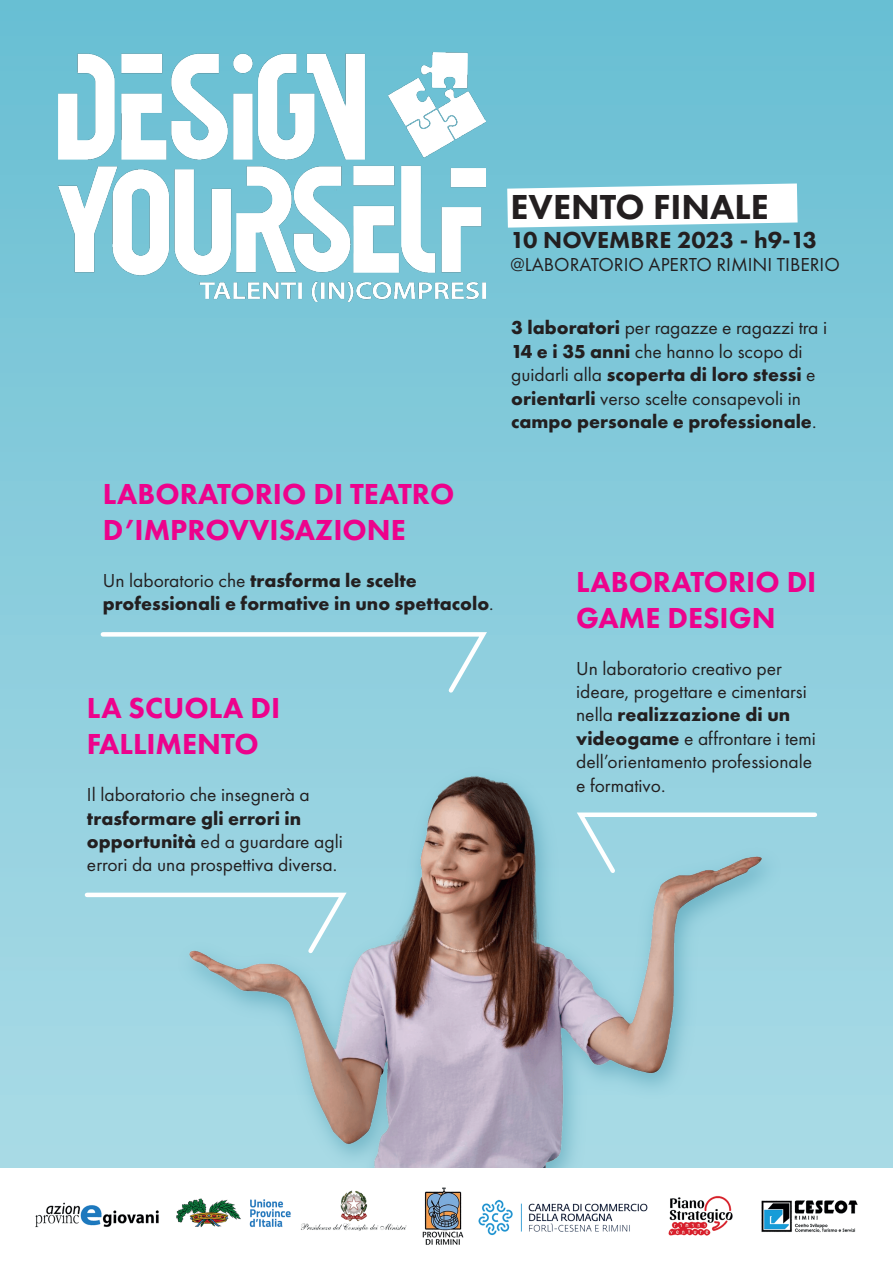
<style>
.page{position:relative;width:893px;height:1263px;background:#fff}
.page>*{position:absolute;margin:0;border:0;box-sizing:border-box;transform-origin:0 0}
.t1{font:800 36px "Futura PT";color:#231f20}
.t2{font:800 30px/36px "Futura PT";color:#ed028c}
.t3{font:800 24px "Futura PT";color:#231f20}
.t4{font:19.5px/23.4px "Futura PT";color:#231f20}
.t5{font:700 19.5px/23.4px "Futura PT";color:#231f20}
.s1{font-weight:400}
.s2{font-weight:700}
</style>
<div class="page">
<div style="left:0;top:1px;width:893px;height:1262px;background:linear-gradient(to bottom,#69bfd3,#b0dde8)"></div>
<img style="left:77px;top:738px;width:772px;height:430px">
<img style="left:99px;top:755px;width:720px;height:413px">
<img style="left:58px;top:52px;width:428px;height:249px">
<div style="left:0;top:1168px;width:893px;height:95px;background:#fff"></div>
<img style="left:35px;top:1188px;width:823px;height:56px">
<svg style="left:98px;top:630px;width:393px;height:66px;background:#97d2e0"></svg>
<svg style="left:82px;top:890px;width:268px;height:67px;background:#a4d8e3"></svg>
<svg style="left:573px;top:810px;width:246px;height:67px;background:#a1d2de"></svg>
<svg style="left:468px;top:163px;width:369px;height:85px"></svg>
<h1 class="t1" style="left:511px;top:185px;width:260px">EVENTO FINALE</h1>
<p class="t3" style="left:511px;top:225px;width:308px">10 NOVEMBRE 2023 - h9-13</p>
<p class="t4" style="left:511px;top:253px;width:331px">@LABORATORIO APERTO RIMINI TIBERIO</p>
<p class="t5" style="left:511px;top:316px;width:317px">3 laboratori <span class="s1">per ragazze e ragazzi tra i </span>14 e i 35 anni <span class="s1">che hanno lo scopo di guidarli alla</span> scoperta di loro stessi <span class="s1">e </span>orientarli <span class="s1">verso scelte consapevoli in </span>campo personale e professionale<span class="s1">.</span></p>
<h2 class="t2" style="left:103px;top:476px;width:353px">LABORATORIO DI TEATRO<br>D’IMPROVVISAZIONE</h2>
<p class="t5" style="left:103px;top:568px;width:392px"><span class="s1">Un laboratorio che</span> trasforma le scelte professionali e formative in uno spettacolo<span class="s1">.</span></p>
<h2 class="t2" style="left:87px;top:690px;width:195px">LA SCUOLA DI<br>FALLIMENTO</h2>
<p class="t4" style="left:87px;top:783px;width:224px">Il laboratorio che insegnerà a</p>
<p class="t4" style="left:87px;top:806px;width:257px"><span class="s2">trasformare gli errori in opportunità</span> ed a guardare agli errori da una prospettiva diversa.</p>
<h2 class="t2" style="left:576px;top:563px;width:242px">LABORATORIO DI<br>GAME DESIGN</h2>
<p class="t4" style="left:576px;top:656px;width:241px">Un laboratorio creativo per ideare, progettare e cimentarsi nella <span class="s2">realizzazione di un videogame</span> e affrontare i temi dell’orientamento professionale e formativo.</p>
</div>
